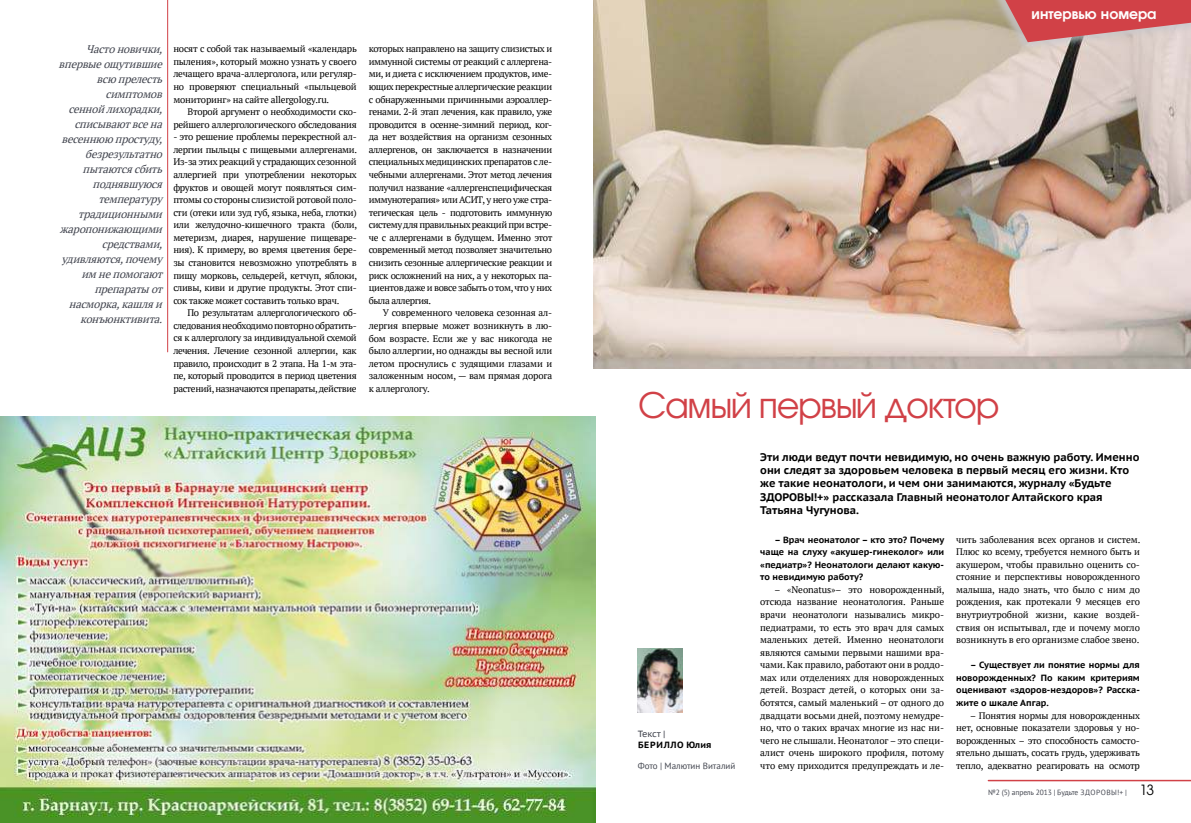
<style>
.page{position:relative;width:1191px;height:823px;background:#fff}
.page>*{position:absolute;margin:0;border:0;box-sizing:border-box;transform-origin:0 0}
.t1{font:35px "URW Gothic L";letter-spacing:-.04em;color:#d14147}
.t2{font:600 14px "URW Gothic L";color:#fefefe}
.t3{font:italic 11px "PT Serif";letter-spacing:-.03em;color:#41444e}
.t4{font:700 11px/13.2px "PT Sans Caption";color:#000}
.t5{font:9.5px/12.6px "PT Serif";letter-spacing:-.03em;color:#000;text-align:justify}
.t6{font:700 9px/12.6px "PT Sans Caption";color:#000;text-align:justify}
.t7{font:9px "PT Sans";color:#41444e}
.t8{font:700 9px "PT Sans Caption";letter-spacing:.08em;color:#000}
.t9{font:9px "PT Sans Caption";letter-spacing:-.015em;color:#41444e}
.t10{font:7.5px "PT Sans";letter-spacing:-.01em;color:#41444e}
.s1{font-family:"URW Gothic L";font-size:14px;color:#000}
</style>
<div class="page">
<hr style="left:167px;top:0;width:1px;height:351px;background:#d14147">
<hr style="left:988px;top:779px;width:203px;height:1px;background:#d14147">
<img style="left:593px;top:0;width:598px;height:369px">
<div style="left:987px;top:0;width:204px;height:51px;background:#c9c8cd;opacity:.75"></div>
<svg style="left:1005px;top:0;width:186px;height:42px;background:#d06366"></svg>
<img style="left:0;top:416px;width:595px;height:406px">
<img style="left:637px;top:648px;width:45px;height:64px">
<p class="t3" style="left:86px;top:41px;width:81px">Частоновички,</p>
<p class="t3" style="left:59px;top:56px;width:109px">впервыеощутившие</p>
<p class="t3" style="left:96px;top:71px;width:71px">всю прелесть</p>
<p class="t3" style="left:106px;top:86px;width:62px">симптомов</p>
<p class="t3" style="left:68px;top:101px;width:99px">сеннойлихорадки,</p>
<p class="t3" style="left:74px;top:116px;width:93px">списываютвсена</p>
<p class="t3" style="left:62px;top:131px;width:106px">весеннюю простуду,</p>
<p class="t3" style="left:85px;top:147px;width:82px">безрезультатно</p>
<p class="t3" style="left:83px;top:162px;width:85px">пытаютсясбить</p>
<p class="t3" style="left:93px;top:177px;width:75px">поднявшуюся</p>
<p class="t3" style="left:98px;top:192px;width:65px">температуру</p>
<p class="t3" style="left:78px;top:207px;width:89px">традиционными</p>
<p class="t3" style="left:60px;top:222px;width:107px">жаропонижающими</p>
<p class="t3" style="left:102px;top:237px;width:66px">средствами,</p>
<p class="t3" style="left:62px;top:252px;width:102px">удивляются,почему</p>
<p class="t3" style="left:81px;top:267px;width:86px">им непомогают</p>
<p class="t3" style="left:94px;top:282px;width:73px">препараты от</p>
<p class="t3" style="left:69px;top:297px;width:98px">насморка,кашляи</p>
<p class="t3" style="left:80px;top:312px;width:87px">конъюнктивита.</p>
<p class="t5" style="left:173px;top:42px;width:185px">носят с собой так называемый «календарь пыления», который можно узнать у своего лечащего врача-аллерголога, или регуляр&shy;но проверяют специальный «пыльцевой мониторинг» на сайте allergology.ru.</p>
<p class="t5" style="left:173px;top:105px;width:185px;text-align:right">Второй аргумент о необходимости ско&shy;рейшего аллергологического обследования</p>
<p class="t5" style="left:173px;top:130px;width:185px">- это решение проблемы перекрестной ал&shy;лергии пыльцы с пищевыми аллергенами.<br>Из-за этих реакций у страдающих сезонной аллергией при употреблении некоторых фруктов и овощей могут появляться сим&shy;птомы со стороны слизистой ротовой поло&shy;сти (отеки или зуд губ, языка, неба, глотки) или желудочно-кишечного тракта (боли, метеризм, диарея, нарушение пищеваре&shy;ния). К примеру, во время цветения бере&shy;зы становится невозможно употреблять в пищу морковь, сельдерей, кетчуп, яблоки, сливы, киви и другие продукты. Этот спи&shy;сок также может составить только врач.</p>
<p class="t5" style="left:173px;top:306px;width:185px;text-indent:14px">По результатам аллергологического об&shy;следования необходимо повторно обратить&shy;ся к аллергологу за индивидуальной схемой лечения. Лечение сезонной аллергии, как правило, происходит в 2 этапа. На 1-м эта&shy;пе, который проводится в период цветения растений, назначаются препараты, действие</p>
<p class="t5" style="left:369px;top:42px;width:185px">которых направлено на защиту слизистых и иммунной системы от реакций с аллергена&shy;ми, и диета с исключением продуктов, име&shy;ющих перекрестные аллергические реакции с обнаруженными причинными аэроаллер&shy;генами. 2-й этап лечения, как правило, уже проводится в осенне-зимний период, ког&shy;да нет воздействия на организм сезонных аллергенов, он заключается в назначении специальных медицинских препаратов с ле&shy;чебными аллергенами. Этот метод лечения получил название «аллергенспецифическая иммунотерапия» или АСИТ, у него уже стра&shy;тегическая цель - подготовить иммунную систему для правильных реакций при встре&shy;че с аллергенами в будущем. Именно этот современный метод позволяет значительно снизить сезонные аллергические реакции и риск осложнений на них, а у некоторых па&shy;циентов даже и вовсе забыть о том, что у них была аллергия.</p>
<p class="t5" style="left:369px;top:306px;width:185px;text-indent:14px">У современного человека сезонная ал&shy;лергия впервые может возникнуть в лю&shy;бом возрасте. Если же у вас никогода не было аллергии, но однажды вы весной или летом проснулись с зудящими глазами и заложенным носом, — вам прямая дорога к аллергологу.</p>
<h2 class="t2" style="left:1031px;top:4px;width:126px">интервью номера</h2>
<h1 class="t1" style="left:638px;top:382px;width:363px">Самый первый доктор</h1>
<p class="t9" style="left:637px;top:727px;width:29px">Текст |</p>
<p class="t8" style="left:638px;top:738px;width:75px">БЕРИЛЛО Юлия</p>
<p class="t7" style="left:637px;top:760px;width:99px">Фото | Малютин виталий</p>
<p class="t4" style="left:760px;top:450px;width:380px">Эти люди ведут почти невидимую, но очень важную работу. Именно они следят за здоровьем человека в первый месяц его жизни. Кто же такие неонатологи, и чем они занимаются, журналу «Будьте ЗДОРОВЫ!+» рассказала Главный неонатолог Алтайского края Татьяна Чугунова.</p>
<p class="t6" style="left:760px;top:532px;width:186px;text-indent:14px">– Врач неонатолог – кто это? Почему чаще на слуху «акушер-гинеколог» или «педиатр»? Неонатологи делают какую&shy;то невидимую работу?</p>
<p class="t5" style="left:760px;top:582px;width:186px;text-indent:14px">– «Neonatus»– это новорожденный, отсюда название неонатология. Раньше врачи неонатологи назывались микро&shy;педиатрами, то есть это врач для самых маленьких детей. Именно неонатологи являются самыми первыми нашими вра&shy;чами. Как правило, работают они в роддо&shy;мах или отделениях для новорожденных детей. Возраст детей, о которых они за&shy;ботятся, самый маленький – от одного до двадцати восьми дней, поэтому немудре&shy;но, что о таких врачах многие из нас ни&shy;чего не слышали. Неонатолог – это специ&shy;алист очень широкого профиля, потому что ему приходится предупреждать и ле-</p>
<p class="t5" style="left:956px;top:532px;width:186px">чить заболевания всех органов и систем.<br>Плюс ко всему, требуется немного быть и акушером, чтобы правильно оценить со&shy;стояние и перспективы новорожденного малыша, надо знать, что было с ним до рождения, как протекали 9 месяцев его внутриутробной жизни, какие воздей&shy;ствия он испытывал, где и почему могло возникнуть в его организме слабое звено.</p>
<p class="t6" style="left:956px;top:658px;width:185px;text-indent:14px">– Существует ли понятие нормы для новорожденных? По каким критериям оценивают «здоров-нездоров»? Расска&shy;жите о шкале Апгар.</p>
<p class="t5" style="left:956px;top:708px;width:185px;text-indent:14px">– Понятия нормы для новорожденных нет, основные показатели здоровья у но&shy;ворожденных – это способность самосто&shy;ятельно дышать, сосать грудь, удерживать тепло, адекватно реагировать на осмотр</p>
<p class="t10" style="left:988px;top:787px;width:168px">№2 (5) апрель 2013 | Будьте здоровы!+ | <span class="s1">13</span></p>
</div>
